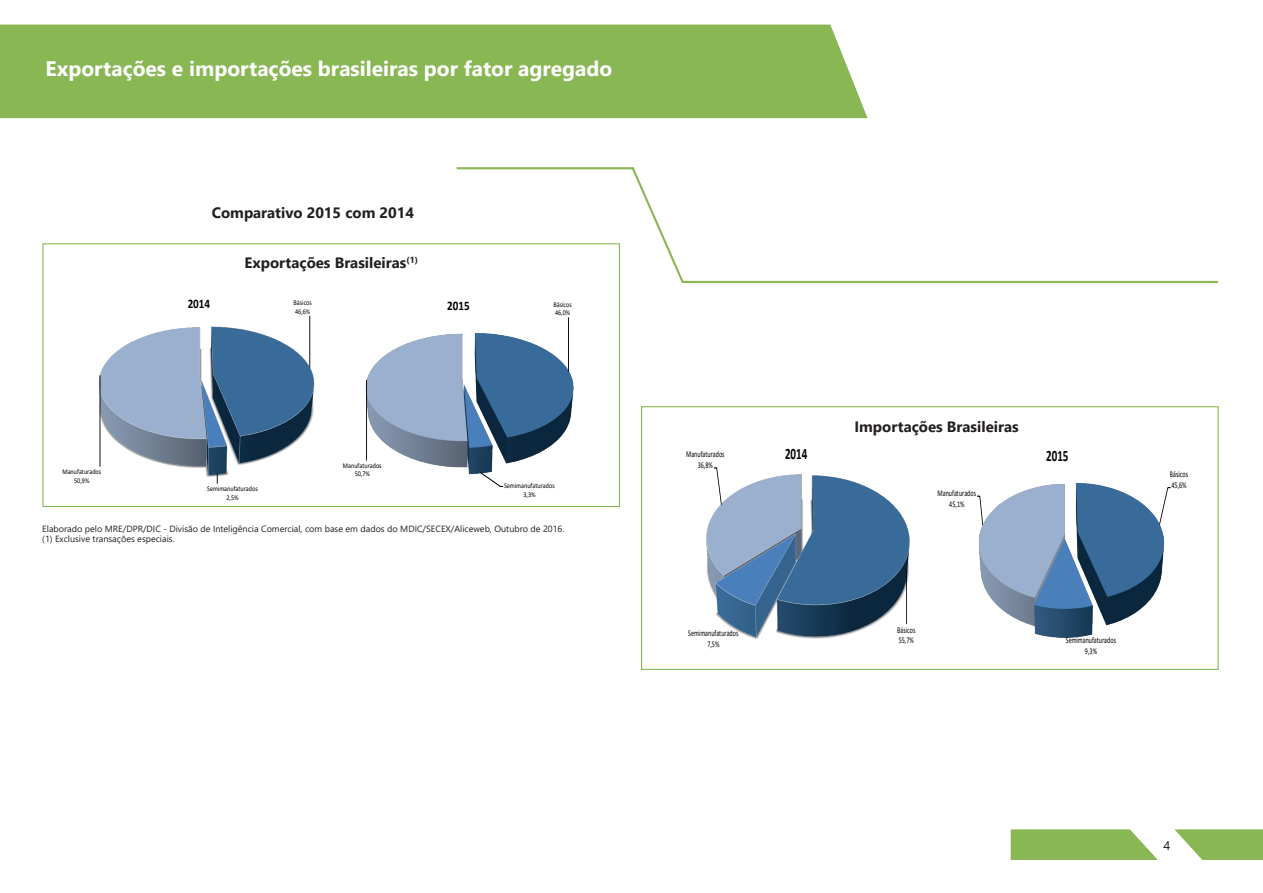
<style>
.page{position:relative;width:1263px;height:893px;background:#fff}
.page>*{position:absolute;margin:0;border:0;box-sizing:border-box;transform-origin:0 0}
.t1{font:700 21px "Segoe UI";color:#fff}
.t2{font:700 15.9px "Calibri";color:#000001;scale:.69 1}
.t3{font:700 15px "Segoe UI";color:#231f20}
.t4{font:700 13.05px "Calibri";color:#000001;scale:.85 1}
.t5{font:12.75px "Segoe UI";color:#231f20}
.t6{font:9px/9.6px "Segoe UI";color:#231f20}
.t7{font:8.85px/10.8px "Calibri";color:#000001;text-align:center;scale:.69 1}
.t8{font:7.2px/8.9px "Calibri";color:#000001;text-align:center;scale:.85 1}
</style>
<div class="page">
<div style="left:0;top:25px;width:867px;height:93px;background:#89b754"></div>
<svg style="left:1011px;top:829px;width:147px;height:31px;background:#95be66"></svg>
<svg style="left:1174px;top:829px;width:89px;height:31px"></svg>
<svg style="left:456px;top:167px;width:762px;height:117px"></svg>
<div style="left:641px;top:406px;width:578px;height:264px;border:1px solid #89b754"></div>
<img style="left:98px;top:320px;width:217px;height:164px">
<hr style="left:310px;top:319px;width:1px;height:49px;background:#000001">
<hr style="left:100px;top:375px;width:1px;height:88px;background:#000001">
<img style="left:365px;top:371px;width:209px;height:52px">
<svg style="left:366px;top:317px;width:203px;height:170px"></svg>
<img style="left:706px;top:515px;width:204px;height:124px">
<svg style="left:713px;top:467px;width:194px;height:158px"></svg>
<img style="left:978px;top:482px;width:187px;height:156px">
<svg style="left:977px;top:487px;width:194px;height:39px"></svg>
<div style="left:42px;top:243px;width:578px;height:264px;border:1px solid #89b754"></div>
<h1 class="t1" style="left:46px;top:51px;width:568px">Exportações e importações brasileiras por fator agregado</h1>
<h3 class="t3" style="left:212px;top:201px;width:204px">Comparativo 2015 com 2014</h3>
<h3 class="t3" style="left:244px;top:250px;width:175px">Exportações Brasileiras<sup>(1)</sup></h3>
<p class="t8" style="left:62px;top:467px;width:47px">Manufaturados<br>50,9%</p>
<h3 class="t4" style="left:188px;top:294px;width:28px">2014</h3>
<p class="t8" style="left:553px;top:300px;width:23px;text-align:left">Básicos<br>46,0%</p>
<p class="t8" style="left:294px;top:298px;width:23px;text-align:left">Básicos<br>46,6%</p>
<h3 class="t4" style="left:447px;top:296px;width:28px">2015</h3>
<p class="t8" style="left:207px;top:484px;width:61px">Semimanufaturados<br>2,5%</p>
<p class="t8" style="left:343px;top:461px;width:47px">Manufaturados<br>50,7%</p>
<p class="t8" style="left:504px;top:481px;width:61px">Semimanufaturados<br>3,3%</p>
<p class="t6" style="left:42px;top:524px;width:524px">Elaborado pelo MRE/DPR/DIC - Divisão de Inteligência Comercial, com base em dados do MDIC/SECEX/Aliceweb, Outubro de 2016. (1) Exclusive transações especiais.</p>
<p class="t7" style="left:686px;top:448px;width:57px">Manufaturados<br>36,8%</p>
<h2 class="t2" style="left:785px;top:443px;width:34px">2014</h2>
<p class="t7" style="left:688px;top:627px;width:74px">Semimanufaturados<br>7,5%</p>
<h3 class="t3" style="left:854px;top:414px;width:166px">Importações Brasileiras</h3>
<p class="t7" style="left:937px;top:488px;width:57px">Manufaturados<br>45,1%</p>
<h2 class="t2" style="left:1046px;top:444px;width:34px">2015</h2>
<p class="t7" style="left:897px;top:624px;width:28px;text-align:left">Básicos<br>55,7%</p>
<p class="t7" style="left:1066px;top:634px;width:74px">Semimanufaturados<br>9,3%</p>
<p class="t7" style="left:1170px;top:468px;width:28px;text-align:left">Básicos<br>45,6%</p>
<h3 class="t5" style="left:1163px;top:835px;width:8px">4</h3>
</div>
